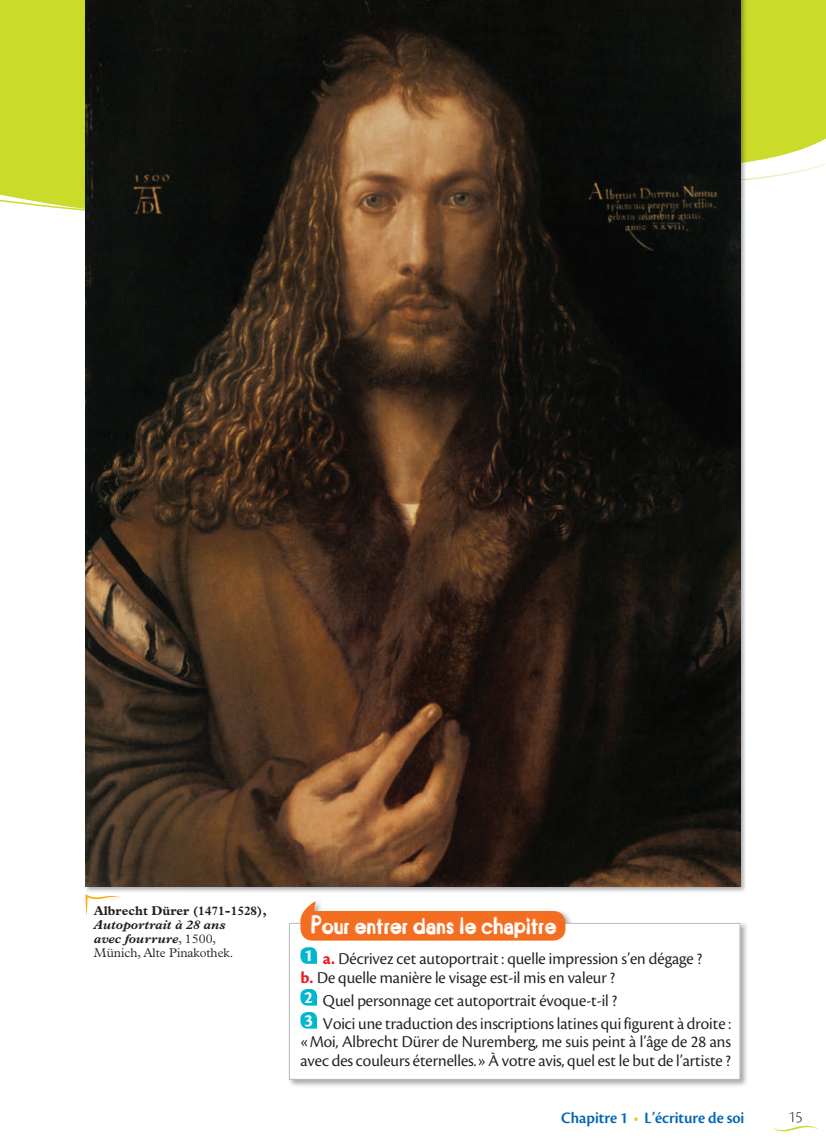
<style>
.page{position:relative;width:826px;height:1147px;background:#fff}
.page>*{position:absolute;margin:0;border:0;box-sizing:border-box;transform-origin:0 0}
.t1{font:25.65px "Bitume";color:#fff}
.t2{font:17.25px/18.8px "Cronos Pro Disp";color:#231f20}
.t3{font:16.5px "Cronos Pro Semibold Disp";color:#0166b3}
.t4{font:16.5px "Cronos Pro Lt Disp";color:#231f20}
.t5{font:italic 700 12.75px/14.2px "Plantin Std";color:#231f20}
.t6{font:700 12.75px "Plantin Std";color:#231f20}
.s1{font-weight:300;font-style:normal}
.s2{font-family:"Cronos Pro";font-weight:700;color:#ee1d23}
.s3{color:#cadb2a}
</style>
<div class="page">
<svg style="left:0;top:0;width:825px;height:211px;background:#cfdd48"></svg>
<img style="left:542px;top:166px;width:204px;height:726px">
<img style="left:85px;top:0;width:654px;height:886px">
<img style="left:289px;top:913px;width:458px;height:173px">
<div style="left:289px;top:923px;width:450px;height:156px;background:#fff"></div>
<svg style="left:300px;top:947px;width:17px;height:16px"></svg>
<svg style="left:300px;top:989px;width:17px;height:16px"></svg>
<svg style="left:300px;top:1012px;width:17px;height:16px"></svg>
<div style="left:289px;top:923px;width:450px;height:156px;border:1px solid #bcbdc0"></div>
<svg style="left:300px;top:901px;width:265px;height:39px"></svg>
<svg style="left:85px;top:894px;width:36px;height:21px"></svg>
<svg style="left:772px;top:1125px;width:46px;height:6px"></svg>
<p class="t6" style="left:94px;top:902px;width:174px">Albrecht Dürer (1471-1528),</p>
<p class="t5" style="left:94px;top:917px;width:141px">Autoportrait à 28 ans avec fourrure<span class="s1">, 1500,<br>Münich, Alte Pinakothek.</span></p>
<h1 class="t1" style="left:311px;top:912px;width:247px">Pour entrer dans le chapitre</h1>
<p class="t2" style="left:300px;top:949px;width:403px"><sup>1</sup> <span class="s2">a.</span> Décrivez cet autoportrait : quelle impression s’en dégage ? <span class="s2">b.</span> De quelle manière le visage est-il mis en valeur ?</p>
<p class="t2" style="left:304px;top:988px;width:428px;line-height:23px"><sup>2</sup> Quel personnage cet autoportrait évoque-t-il ?<br><sup>3</sup> Voici une traduction des inscriptions latines qui figurent à droite :</p>
<p class="t2" style="left:300px;top:1032px;width:432px">«Moi, Albrecht Dürer de Nuremberg, me suis peint à l’âge de 28 ans avec des couleurs éternelles.» À votre avis, quel est le but de l’artiste ?</p>
<p class="t3" style="left:561px;top:1108px;width:184px">Chapitre 1 <span class="s3">•</span> L’écriture de soi</p>
<p class="t4" style="left:788px;top:1107px;width:16px">15</p>
</div>
